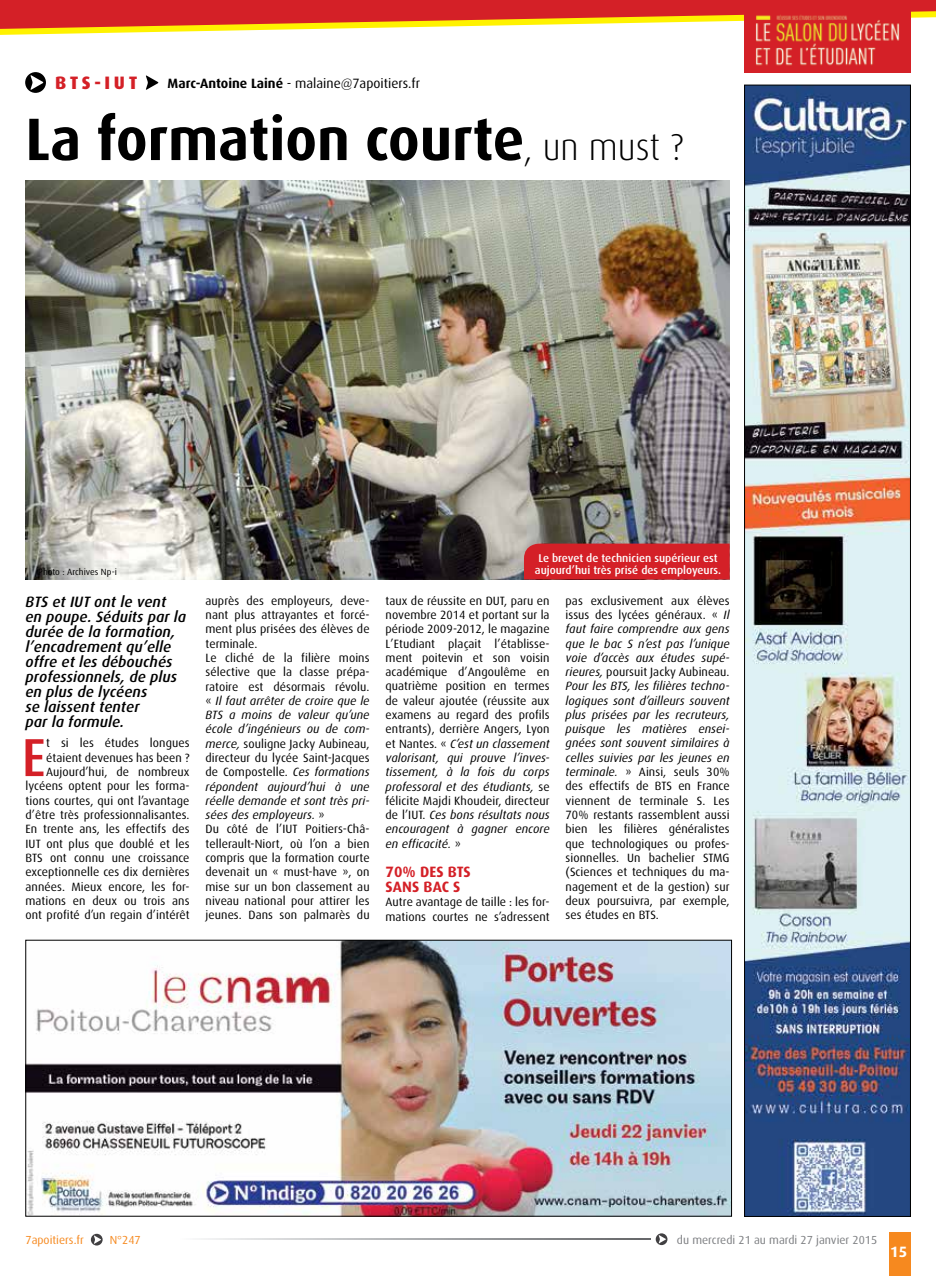
<style>
.page{position:relative;width:936px;height:1276px;background:#fff}
.page>*{position:absolute;margin:0;border:0;box-sizing:border-box;transform-origin:0 0}
.t1{font:700 60px "Dax";color:#000;scale:.95 1}
.t2{font:500 53.55px "Dax";color:#d42027}
.t3{font:800 18px "Dax";letter-spacing:.195em;color:#d42027}
.t4{font:italic 500 15px/15px "Dax";letter-spacing:.005em;color:#000}
.t5{font:700 15px/15px "Dax";letter-spacing:.035em;color:#d42027}
.t6{font:700 15px "Dax";color:#fff}
.t7{font:13.5px "Dax";color:#000}
.t8{font:12px/14.2px "Dax";letter-spacing:.005em;color:#000}
.t9{font:11.7px "Dax";color:#7c7e81}
.t10{font:11.7px "Dax";color:#f6891f}
.t11{font:500 11.25px/12px "Dax";color:#fff;text-align:center}
.t12{font:9px "Dax";color:#000}
.s1{font-weight:700}
.s2{font-weight:300;font-size:37.5px}
.s3{font-style:italic}
</style>
<div class="page">
<div style="left:889px;top:1232px;width:22px;height:44px;background:#f6891f"></div>
<img style="left:28px;top:942px;width:701px;height:272px">
<svg style="left:91px;top:1233px;width:12px;height:12px"></svg>
<svg style="left:655px;top:1233px;width:12px;height:12px"></svg>
<svg style="left:201px;top:1238px;width:449px;height:1px"></svg>
<img style="left:746px;top:87px;width:162px;height:1127px">
<div style="left:744px;top:85px;width:166px;height:1131px;border:1px solid #000"></div>
<img style="left:26px;top:181px;width:703px;height:398px">
<div style="left:524px;top:543px;width:205px;height:36px;background:#d42027"></div>
<svg style="left:25px;top:72px;width:21px;height:21px"></svg>
<svg style="left:146px;top:75px;width:12px;height:15px"></svg>
<svg style="left:0;top:0;width:935px;height:56px"></svg>
<div style="left:744px;top:0;width:166px;height:72px;background:#d42027"></div>
<img style="left:755px;top:14px;width:145px;height:52px">
<h3 class="t3" style="left:55px;top:73px;width:84px">bts-iut</h3>
<p class="t7" style="left:167px;top:76px;width:254px"><span class="s1">Marc-Antoine Lainé</span> - malaine@7apoitiers.fr</p>
<h1 class="t1" style="left:26px;top:105px;width:693px">La formation courte<span class="s2">, un must ?</span></h1>
<p class="t12" style="left:38px;top:567px;width:80px">Photo : Archives Np-i</p>
<p class="t4" style="left:26px;top:594px;width:162px">BTS et IUT ont le vent en poupe. Séduits par la durée de la formation, l’encadrement qu’elle offre et les débouchés professionnels, de plus en plus de lycéens<br>se laissent tenter<br>par la formule.</p>
<h2 class="t2" style="left:22px;top:727px;width:26px">E</h2>
<p class="t8" style="left:26px;top:736px;width:165px;text-align:right">t si les études longues étaient devenues has been ?<br>Aujourd’hui, de nombreux lycéens optent pour les forma&shy;tions courtes, qui ont l’avantage d’être très professionnalisantes.<br>En trente ans, les effectifs des<br>IUT ont plus que doublé et les<br>BTS ont connu une croissance exceptionnelle ces dix dernières années. Mieux encore, les for&shy;mations en deux ou trois ans ont profité d’un regain d’intérêt</p>
<p class="t11" style="left:535px;top:552px;width:188px">Le brevet de technicien supérieur est aujourd’hui très prisé des employeurs.</p>
<p class="t8" style="left:205px;top:593px;width:165px">auprès des employeurs, deve&shy;nant plus attrayantes et forcé&shy;ment plus prisées des élèves de terminale.<br>Le cliché de la filière moins sélective que la classe prépa&shy;ratoire est désormais révolu. « <span class="s3">Il faut arrêter de croire que le<br>BTS a moins de valeur qu’une école d’ingénieurs ou de com&shy;merce,</span> souligne Jacky Aubineau, directeur du lycée Saint-Jacques de Compostelle. <span class="s3">Ces formations répondent aujourd’hui à une réelle demande et sont très pri&shy;sées des employeurs.</span> »<br>Du côté de l’IUT Poitiers-Châ&shy;tellerault-Niort, où l’on a bien compris que la formation courte devenait un « must-have », on mise sur un bon classement au niveau national pour attirer les jeunes. Dans son palmarès du</p>
<p class="t8" style="left:385px;top:593px;width:165px;text-align:justify">taux de réussite en DUT, paru en novembre 2014 et portant sur la période 2009-2012, le magazine L’Etudiant plaçait l’établisse&shy;ment poitevin et son voisin académique d’Angoulême en quatrième position en termes de valeur ajoutée (réussite aux examens au regard des profils entrants), derrière Angers, Lyon et Nantes. « <span class="s3">C’est un classement valorisant, qui prouve l’inves&shy;tissement, à la fois du corps professoral et des étudiants,</span> se félicite Majdi Khoudeir, directeur de l’IUT. <span class="s3">Ces bons résultats nous encouragent à gagner encore en efficacité.</span> »</p>
<p class="t5" style="left:385px;top:864px;width:79px">70% des BTS sans bac S</p>
<p class="t8" style="left:385px;top:895px;width:165px">Autre avantage de taille : les for&shy;mations courtes ne s’adressent</p>
<p class="t8" style="left:565px;top:593px;width:165px;text-align:justify">pas exclusivement aux élèves issus des lycées généraux. « <span class="s3">Il faut faire comprendre aux gens que le bac S n’est pas l’unique voie d’accès aux études supé&shy;rieures,</span> poursuit Jacky Aubineau.<br><span class="s3">Pour les BTS, les filières techno&shy;logiques sont d’ailleurs souvent plus prisées par les recruteurs, puisque les matières ensei&shy;gnées sont souvent similaires à celles suivies par les jeunes en terminale.</span> » Ainsi, seuls 30% des effectifs de BTS en France viennent de terminale S. Les 70% restants rassemblent aussi bien les filières généralistes que technologiques ou profes&shy;sionnelles. Un bachelier STMG (Sciences et techniques du ma&shy;nagement et de la gestion) sur deux poursuivra, par exemple, ses études en BTS.</p>
<p class="t10" style="left:26px;top:1233px;width:60px">7apoitiers.fr</p>
<p class="t10" style="left:110px;top:1233px;width:32px">N°247</p>
<p class="t9" style="left:677px;top:1233px;width:202px">du mercredi 21 au mardi 27 janvier 2015</p>
<p class="t6" style="left:890px;top:1243px;width:18px">15</p>
</div>
